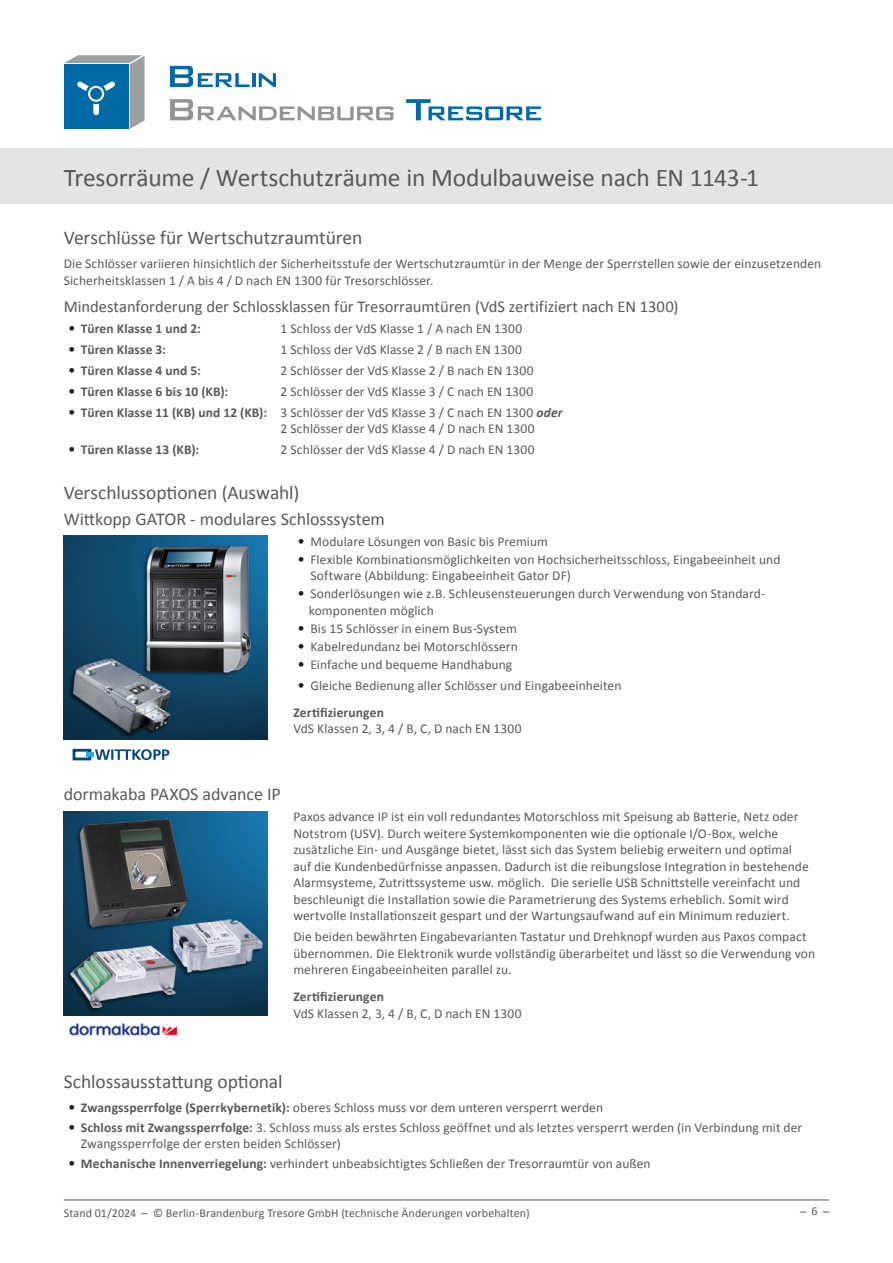
<style>
.page{position:relative;width:893px;height:1263px;background:#fff}
.page>*{position:absolute;margin:0;border:0;box-sizing:border-box;transform-origin:0 0}
.t1{font:25.5px "Calibri";letter-spacing:-.01em;color:#58585a}
.t2{font:19.5px "Calibri";letter-spacing:-.005em;color:#58585a}
.t3{font:18px "Calibri";letter-spacing:-.005em;color:#58585a}
.t4{font:16.5px "Calibri";color:#58585a}
.t5{font:13.5px/16.5px "Calibri";letter-spacing:.005em;color:#58585a}
.t6{font:700 13.5px "Calibri";letter-spacing:.01em;color:#58585a}
.t7{font:12px "Calibri";letter-spacing:.01em;color:#58585a}
.s1{font-weight:400;font-size:15px;color:#1e2122}
.s2{font-size:15px;color:#1e2122}
.s3{font-weight:700}
.s4{font-weight:700;font-style:italic}
</style>
<div class="page">
<div style="left:0;top:149px;width:893px;height:55px;background:#e3e4e4"></div>
<hr style="left:64px;top:1199px;width:765px;height:1px;background:#58585a">
<div style="left:73px;top:749px;width:18px;height:11px;border:3px solid #00477d"></div>
<div style="left:86px;top:752px;width:8px;height:5px;background:#2eabde"></div>
<svg style="left:95px;top:749px;width:74px;height:11px"></svg>
<img style="left:64px;top:536px;width:204px;height:204px">
<img style="left:64px;top:811px;width:204px;height:204px">
<img style="left:69px;top:1023px;width:109px;height:13px">
<svg style="left:64px;top:55px;width:81px;height:74px;background:#3d84ac"></svg>
<svg style="left:86px;top:83px;width:21px;height:21px"></svg>
<div style="left:88px;top:86px;width:16px;height:16px;border:2px solid #fff;border-radius:50%"></div>
<svg style="left:170px;top:66px;width:80px;height:21px"></svg>
<hr style="left:252px;top:73px;width:3px;height:14px;background:#006aa7">
<svg style="left:259px;top:73px;width:17px;height:14px"></svg>
<svg style="left:170px;top:99px;width:223px;height:21px"></svg>
<svg style="left:406px;top:99px;width:135px;height:21px"></svg>
<h1 class="t1" style="left:64px;top:161px;width:697px">Tresorräume / Wertschutzräume in Modulbauweise nach EN 1143-1</h1>
<h2 class="t2" style="left:64px;top:225px;width:300px">Verschlüsse für Wertschutzraumtüren</h2>
<p class="t5" style="left:64px;top:256px;width:759px">Die Schlösser variieren hinsichtlich der Sicherheitsstufe der Wertschutzraumtür in der Menge der Sperrstellen sowie der einzusetzenden<br>Sicherheitsklassen 1 / A bis 4 / D nach EN 1300 für Tresorschlösser.</p>
<p class="t4" style="left:64px;top:296px;width:616px">Mindestanforderung der Schlossklassen für Tresorraumtüren (VdS zertifiziert nach EN 1300)</p>
<p class="t6" style="left:68px;top:320px;width:134px"><span class="s1">•</span> Türen Klasse 1 und 2:</p>
<p class="t5" style="left:281px;top:320px;width:243px">1 Schloss der VdS Klasse 1 / A nach EN 1300</p>
<p class="t6" style="left:68px;top:341px;width:99px"><span class="s1">•</span> Türen Klasse 3:</p>
<p class="t5" style="left:281px;top:341px;width:243px">1 Schloss der VdS Klasse 2 / B nach EN 1300</p>
<p class="t6" style="left:68px;top:362px;width:134px"><span class="s1">•</span> Türen Klasse 4 und 5:</p>
<p class="t5" style="left:281px;top:362px;width:254px">2 Schlösser der VdS Klasse 2 / B nach EN 1300</p>
<p class="t6" style="left:68px;top:383px;width:162px"><span class="s1">•</span> Türen Klasse 6 bis 10 (KB):</p>
<p class="t5" style="left:281px;top:383px;width:254px">2 Schlösser der VdS Klasse 3 / C nach EN 1300</p>
<p class="t5" style="left:281px;top:404px;width:283px;text-indent:-213px"><span class="s2">•</span> <span class="s3">Türen Klasse 11 (KB) und 12 (KB):</span> 3 Schlösser der VdS Klasse 3 / C nach EN 1300 <span class="s4">oder<br></span>2 Schlösser der VdS Klasse 4 / D nach EN 1300</p>
<p class="t6" style="left:68px;top:441px;width:133px"><span class="s1">•</span> Türen Klasse 13 (KB):</p>
<p class="t5" style="left:281px;top:442px;width:255px">2 Schlösser der VdS Klasse 4 / D nach EN 1300</p>
<h2 class="t2" style="left:64px;top:481px;width:237px">Verschlussoptionen (Auswahl)</h2>
<p class="t5" style="left:298px;top:533px;width:252px"><span class="s2">•</span> Modulare Lösungen von Basic bis Premium</p>
<p class="t5" style="left:310px;top:551px;width:472px;text-indent:-13px"><span class="s2">•</span> Flexible Kombinationsmöglichkeiten von Hochsicherheitsschloss, Eingabeeinheit und<br>Software (Abbildung: Eingabeeinheit Gator DF)</p>
<p class="t5" style="left:309px;top:586px;width:458px;text-indent:-11px"><span class="s2">•</span> Sonderlösungen wie z.B. Schleusensteuerungen durch Verwendung von Standard&shy;komponenten möglich</p>
<p class="t5" style="left:298px;top:620px;width:221px"><span class="s2">•</span> Bis 15 Schlösser in einem Bus-System</p>
<p class="t5" style="left:298px;top:638px;width:222px"><span class="s2">•</span> Kabelredundanz bei Motorschlössern</p>
<p class="t5" style="left:298px;top:656px;width:216px"><span class="s2">•</span> Einfache und bequeme Handhabung</p>
<p class="t5" style="left:293px;top:672px;width:330px;line-height:27px;text-indent:4px"><span class="s2">•</span> Gleiche Bedienung aller Schlösser und Eingabeeinheiten<br><span class="s3">Zertifizierungen</span></p>
<p class="t5" style="left:293px;top:721px;width:230px">VdS Klassen 2, 3, 4 / B, C, D nach EN 1300</p>
<h3 class="t3" style="left:64px;top:507px;width:323px">Wittkopp GATOR - modulares Schlosssystem</h3>
<h3 class="t3" style="left:64px;top:783px;width:218px">dormakaba PAXOS advance IP</h3>
<p class="t5" style="left:293px;top:809px;width:517px">Paxos advance IP ist ein voll redundantes Motorschloss mit Speisung ab Batterie, Netz oder Notstrom (USV). Durch weitere Systemkomponenten wie die optionale I/O-Box, welche zusätzliche Ein- und Ausgänge bietet, lässt sich das System beliebig erweitern und optimal auf die Kundenbedürfnisse anpassen. Dadurch ist die reibungslose Integration in bestehende Alarmsysteme, Zutrittssysteme usw. möglich. Die serielle USB Schnittstelle vereinfacht und beschleunigt die Installation sowie die Parametrierung des Systems erheblich. Somit wird wertvolle Installationszeit gespart und der Wartungsaufwand auf ein Minimum reduziert.</p>
<p class="t5" style="left:293px;top:928px;width:523px">Die beiden bewährten Eingabevarianten Tastatur und Drehknopf wurden aus Paxos compact übernommen. Die Elektronik wurde vollständig überarbeitet und lässt so die Verwendung von mehreren Eingabeeinheiten parallel zu.</p>
<p class="t6" style="left:293px;top:988px;width:92px">Zertifizierungen</p>
<p class="t5" style="left:293px;top:1005px;width:230px">VdS Klassen 2, 3, 4 / B, C, D nach EN 1300</p>
<h2 class="t2" style="left:64px;top:1069px;width:220px">Schlossausstattung optional</h2>
<p class="t5" style="left:68px;top:1100px;width:537px"><span class="s2">•</span> <span class="s3">Zwangssperrfolge (Sperrkybernetik):</span> oberes Schloss muss vor dem unteren versperrt werden</p>
<p class="t5" style="left:81px;top:1119px;width:723px;text-indent:-13px"><span class="s2">•</span> <span class="s3">Schloss mit Zwangssperrfolge:</span> 3. Schloss muss als erstes Schloss geöffnet und als letztes versperrt werden (in Verbindung mit der<br>Zwangssperrfolge der ersten beiden Schlösser)</p>
<p class="t5" style="left:68px;top:1155px;width:584px"><span class="s2">•</span> <span class="s3">Mechanische Innenverriegelung:</span> verhindert unbeabsichtigtes Schließen der Tresorraumtür von außen</p>
<p class="t7" style="left:64px;top:1205px;width:467px">Stand 01/2024 – © Berlin-Brandenburg Tresore GmbH (technische Änderungen vorbehalten)</p>
<p class="t7" style="left:803px;top:1203px;width:30px">̶ 6 ̶</p>
</div>
